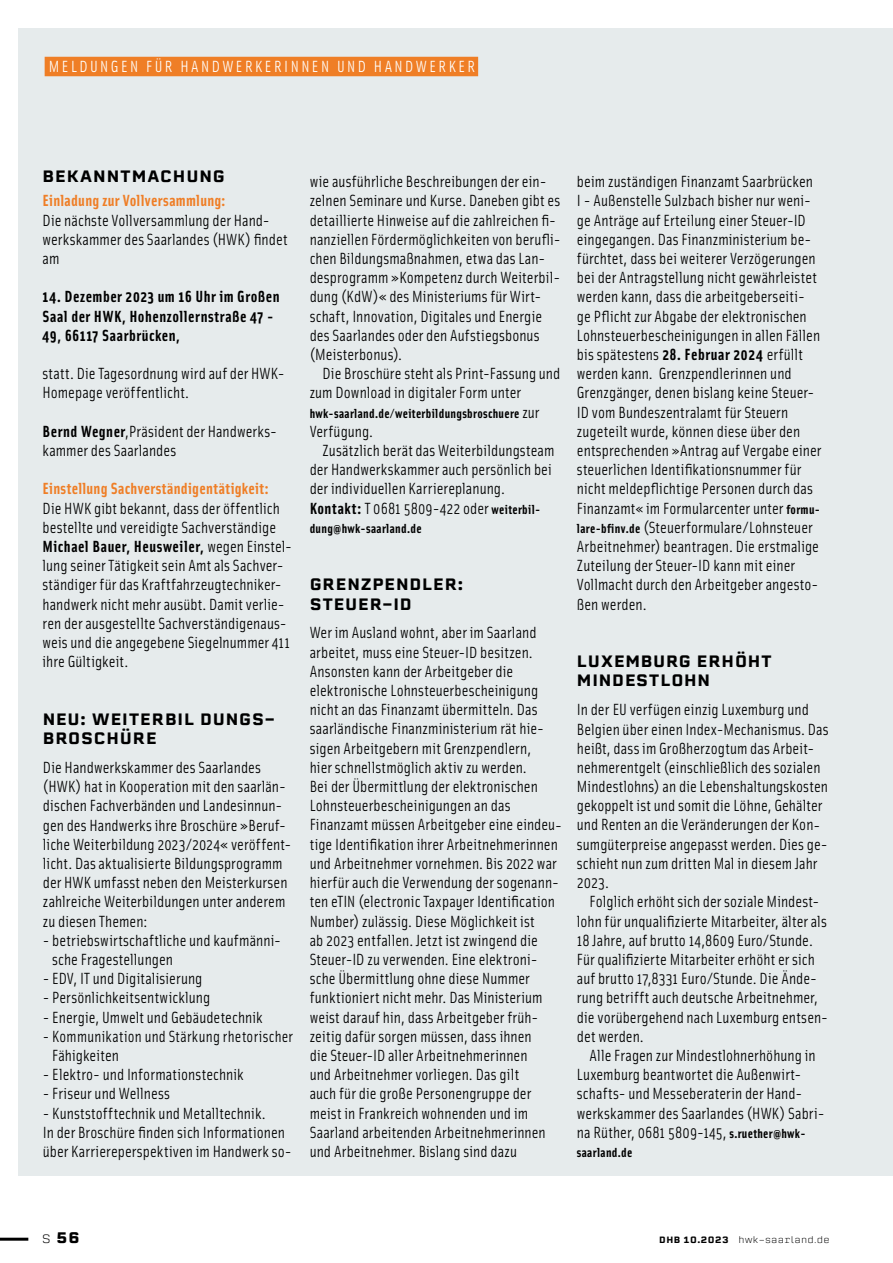
<style>
.page{position:relative;width:893px;height:1263px;background:#fff}
.page>*{position:absolute;margin:0;border:0;box-sizing:border-box;transform-origin:0 0}
.t1{font:16.2px/19.2px "Solex OT";letter-spacing:.005em;color:#000}
.t2{font:500 16.2px/19.2px "Erbaum";letter-spacing:.05em;color:#000}
.t3{font:700 16.2px/19.2px "Solex OT";letter-spacing:.03em;color:#000}
.t4{font:700 16.2px "Solex OT";letter-spacing:.015em;color:#ef7e26}
.t5{font:16.2px/19.2px "Solex OT";letter-spacing:.005em;color:#000;scale:.94 1}
.t6{font:16.2px "Solex OT";letter-spacing:.15em;color:#fff}
.t7{font:700 15px "Erbaum";color:#000}
.t8{font:700 13.2px "Solex OT";letter-spacing:.025em;color:#000}
.t9{font:300 9px "Erbaum";letter-spacing:.03em;color:#000}
.s1{font-weight:700}
.s2{font-weight:400;font-size:16.2px}
.s3{font-weight:700;font-size:13.2px}
.s4{font-weight:300;font-size:12px}
.s5{font-weight:500}
</style>
<div class="page">
<hr style="left:0;top:1238px;width:28px;height:3px;background:#000">
<div style="left:19px;top:29px;width:874px;height:1147px;background:#e6ebec"></div>
<div style="left:45px;top:57px;width:433px;height:19px;background:#ef7e26"></div>
<p class="t6" style="left:49px;top:56px;width:428px">MELDUNGEN FÜR HANDWERKERINNEN UND HANDWERKER</p>
<p class="t2" style="left:43px;top:167px;width:184px">BEKANNTMACHUNG</p>
<p class="t4" style="left:43px;top:190px;width:184px">Einladung zur Vollversammlung:</p>
<p class="t1" style="left:43px;top:210px;width:247px">Die nächste Vollversammlung der Hand&shy;werkskammer des Saarlandes (HWK) findet am</p>
<p class="t3" style="left:43px;top:286px;width:239px">14. Dezember 2023 um 16 Uhr im Großen<br>Saal der HWK, Hohenzollernstraße 47 -<br>49, 66117 Saarbrücken,</p>
<p class="t1" style="left:43px;top:363px;width:243px">statt. Die Tagesordnung wird auf der HWK-<br>Homepage veröffentlicht.</p>
<p class="t1" style="left:43px;top:421px;width:236px"><span class="s1">Bernd Wegner</span>,Präsident der Handwerks&shy;kammer des Saarlandes</p>
<p class="t4" style="left:43px;top:478px;width:228px">Einstellung Sachverständigentätigkeit:</p>
<p class="t1" style="left:43px;top:498px;width:251px">Die HWK gibt bekannt, dass der öffentlich bestellte und vereidigte Sachverständige <span class="s1">Michael Bauer, Heusweiler,</span> wegen Einstel&shy;lung seiner Tätigkeit sein Amt als Sachver&shy;ständiger für das Kraftfahrzeugtechniker&shy;handwerk nicht mehr ausübt. Damit verlie&shy;ren der ausgestellte Sachverständigenaus&shy;weis und die angegebene Siegelnummer 411 ihre Gültigkeit.</p>
<p class="t2" style="left:43px;top:709px;width:233px">NEU: WEITERBIL DUNGS-<br>BROSCHÜRE</p>
<p class="t1" style="left:43px;top:757px;width:250px">Die Handwerkskammer des Saarlandes (HWK) hat in Kooperation mit den saarlän&shy;dischen Fachverbänden und Landesinnun&shy;gen des Handwerks ihre Broschüre »Beruf&shy;liche Weiterbildung 2023/2024« veröffent&shy;licht. Das aktualisierte Bildungsprogramm der HWK umfasst neben den Meisterkursen zahlreiche Weiterbildungen unter anderem zu diesen Themen:</p>
<p class="t1" style="left:52px;top:930px;width:230px;text-indent:-9px">- betriebswirtschaftliche und kaufmänni&shy;sche Fragestellungen</p>
<p class="t1" style="left:43px;top:968px;width:161px">- EDV, IT und Digitalisierung</p>
<p class="t1" style="left:43px;top:987px;width:169px">- Persönlichkeitsentwicklung</p>
<p class="t1" style="left:43px;top:1007px;width:221px">- Energie, Umwelt und Gebäudetechnik</p>
<p class="t5" style="left:52px;top:1026px;width:258px;text-indent:-9px">- Kommunikation und Stärkung rhetorischer<br>Fähigkeiten</p>
<p class="t1" style="left:43px;top:1064px;width:202px">- Elektro- und Informationstechnik</p>
<p class="t1" style="left:43px;top:1083px;width:129px">- Friseur und Wellness</p>
<p class="t1" style="left:43px;top:1103px;width:250px">- Kunststofftechnik und Metalltechnik.<br>In der Broschüre finden sich Informationen über Karriereperspektiven im Handwerk so-</p>
<p class="t1" style="left:310px;top:171px;width:252px">wie ausführliche Beschreibungen der ein&shy;zelnen Seminare und Kurse. Daneben gibt es detaillierte Hinweise auf die zahlreichen fi&shy;nanziellen Fördermöglichkeiten von berufli&shy;chen Bildungsmaßnahmen, etwa das Lan&shy;desprogramm »Kompetenz durch Weiterbil&shy;dung (KdW)« des Ministeriums für Wirt&shy;schaft, Innovation, Digitales und Energie des Saarlandes oder den Aufstiegsbonus (Meisterbonus).</p>
<p class="t1" style="left:310px;top:363px;width:252px;text-indent:13px">Die Broschüre steht als Print-Fassung und zum Download in digitaler Form unter</p>
<p class="t8" style="left:310px;top:404px;width:231px">hwk-saarland.de/weiterbildungsbroschuere <span class="s2">zur</span></p>
<p class="t1" style="left:310px;top:421px;width:65px">Verfügung.</p>
<p class="t1" style="left:322px;top:440px;width:234px">Zusätzlich berät das Weiterbildungsteam</p>
<p class="t1" style="left:310px;top:459px;width:244px">der Handwerkskammer auch persönlich bei</p>
<p class="t1" style="left:310px;top:479px;width:197px">der individuellen Karriereplanung.</p>
<p class="t1" style="left:310px;top:498px;width:232px"><span class="s1">Kontakt:</span> T 0681 5809-422 oder <span class="s3">weiterbil-</span></p>
<p class="t8" style="left:310px;top:520px;width:113px">dung@hwk-saarland.de</p>
<p class="t2" style="left:310px;top:575px;width:155px">GRENZPENDLER:<br>STEUER-ID</p>
<p class="t1" style="left:310px;top:623px;width:254px">Wer im Ausland wohnt, aber im Saarland arbeitet, muss eine Steuer-ID besitzen.<br>Ansonsten kann der Arbeitgeber die elektronische Lohnsteuerbescheinigung nicht an das Finanzamt übermitteln. Das saarländische Finanzministerium rät hie&shy;sigen Arbeitgebern mit Grenzpendlern,<br>hier schnellstmöglich aktiv zu werden.<br>Bei der Übermittlung der elektronischen Lohnsteuerbescheinigungen an das Finanzamt müssen Arbeitgeber eine eindeu&shy;tige Identifikation ihrer Arbeitnehmerinnen und Arbeitnehmer vornehmen. Bis 2022 war hierfür auch die Verwendung der sogenann&shy;ten eTIN (electronic Taxpayer Identification Number) zulässig. Diese Möglichkeit ist<br>ab 2023 entfallen. Jetzt ist zwingend die Steuer-ID zu verwenden. Eine elektroni&shy;sche Übermittlung ohne diese Nummer funktioniert nicht mehr. Das Ministerium weist darauf hin, dass Arbeitgeber früh&shy;zeitig dafür sorgen müssen, dass ihnen<br>die Steuer-ID aller Arbeitnehmerinnen<br>und Arbeitnehmer vorliegen. Das gilt<br>auch für die große Personengruppe der meist in Frankreich wohnenden und im Saarland arbeitenden Arbeitnehmerinnen und Arbeitnehmer. Bislang sind dazu</p>
<p class="t1" style="left:577px;top:171px;width:246px">beim zuständigen Finanzamt Saarbrücken<br>I - Außenstelle Sulzbach bisher nur weni&shy;ge Anträge auf Erteilung einer Steuer-ID eingegangen. Das Finanzministerium be&shy;fürchtet, dass bei weiterer Verzögerungen bei der Antragstellung nicht gewährleistet werden kann, dass die arbeitgeberseiti&shy;ge Pflicht zur Abgabe der elektronischen Lohnsteuerbescheinigungen in allen Fällen bis spätestens <span class="s1">28. Februar 2024</span> erfüllt werden kann. Grenzpendlerinnen und Grenzgänger, denen bislang keine Steuer-ID vom Bundeszentralamt für Steuern zugeteilt wurde, können diese über den entsprechenden »Antrag auf Vergabe einer steuerlichen Identifikationsnummer für nicht meldepflichtige Personen durch das Finanzamt« im Formularcenter unter <span class="s3">formu&shy;lare-bfinv.de</span> (Steuerformulare/Lohnsteuer Arbeitnehmer) beantragen. Die erstmalige Zuteilung der Steuer-ID kann mit einer Vollmacht durch den Arbeitgeber angesto&shy;ßen werden.</p>
<p class="t2" style="left:577px;top:652px;width:197px">LUXEMBURG ERHÖHT<br>MINDESTLOHN</p>
<p class="t1" style="left:577px;top:699px;width:253px">In der EU verfügen einzig Luxemburg und Belgien über einen Index-Mechanismus. Das heißt, dass im Großherzogtum das Arbeit&shy;nehmerentgelt (einschließlich des sozialen Mindestlohns) an die Lebenshaltungskosten gekoppelt ist und somit die Löhne, Gehälter und Renten an die Veränderungen der Kon&shy;sumgüterpreise angepasst werden. Dies ge&shy;schieht nun zum dritten Mal in diesem Jahr 2023.</p>
<p class="t1" style="left:577px;top:891px;width:253px;text-indent:13px">Folglich erhöht sich der soziale Mindest&shy;lohn für unqualifizierte Mitarbeiter, älter als 18 Jahre, auf brutto 14,8609 Euro/Stunde.<br>Für qualifizierte Mitarbeiter erhöht er sich auf brutto 17,8331 Euro/Stunde. Die Ände&shy;rung betrifft auch deutsche Arbeitnehmer, die vorübergehend nach Luxemburg entsen&shy;det werden.</p>
<p class="t1" style="left:577px;top:1045px;width:249px;text-indent:13px">Alle Fragen zur Mindestlohnerhöhung in Luxemburg beantwortet die Außenwirt&shy;schafts- und Messeberaterin der Hand&shy;werkskammer des Saarlandes (HWK) Sabri&shy;na Rüther, 0681 5809-145, <span class="s3">s.ruether@hwk-</span></p>
<p class="t8" style="left:577px;top:1144px;width:57px">saarland.de</p>
<p class="t7" style="left:42px;top:1227px;width:40px"><span class="s4">S</span> 56</p>
<p class="t9" style="left:659px;top:1234px;width:172px"><span class="s5">DHB 10.2023</span> hwk-saarland.de</p>
</div>
